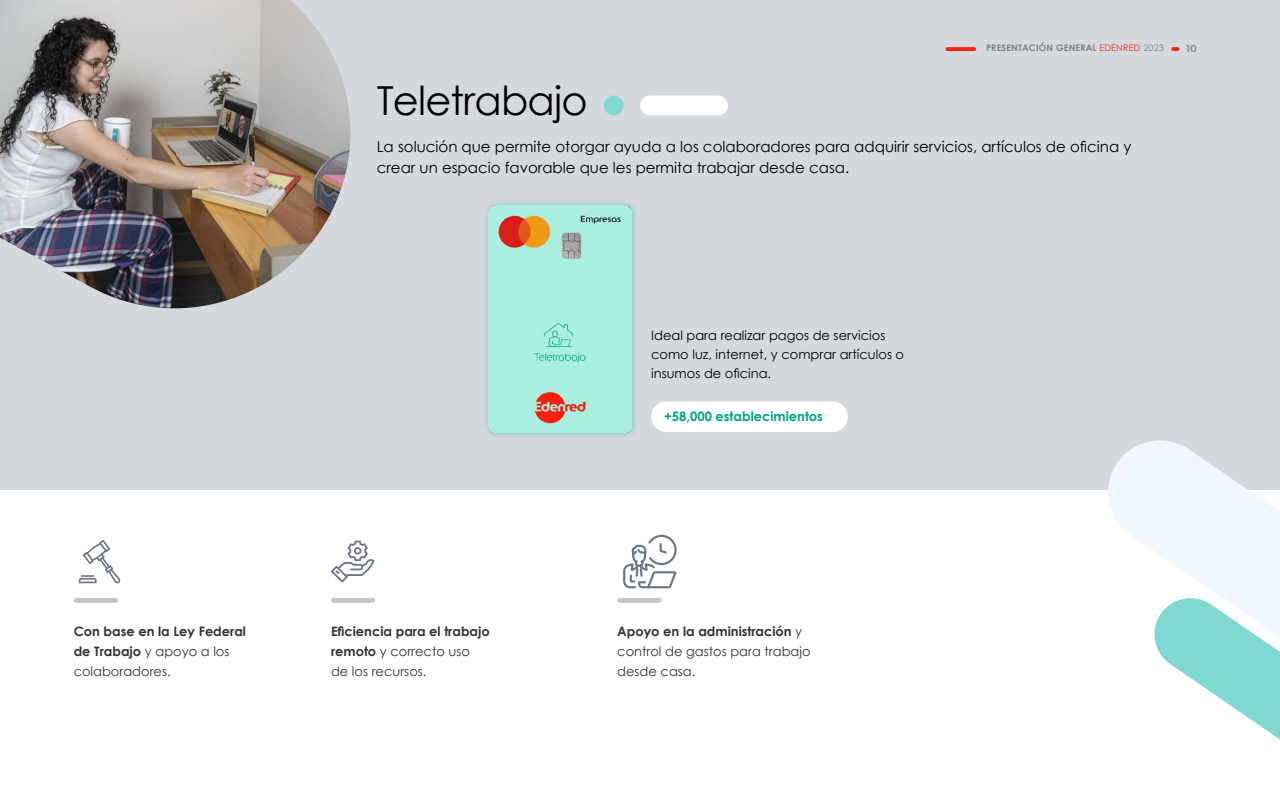
<style>
.page{position:relative;width:1280px;height:800px;background:#fff}
.page>*{position:absolute;margin:0;border:0;box-sizing:border-box;transform-origin:0 0}
.t1{font:40px "Century Gothic";letter-spacing:-.02em;color:#000}
.t2{font:15px/21px "Century Gothic";color:#000}
.t3{font:700 13px/20px "Century Gothic";color:#333}
.t4{font:13px/19px "Century Gothic";color:#000}
.t5{font:13px/20px "Century Gothic";color:#333}
.t6{font:700 13px "Century Gothic";color:#00a185}
.t7{font:600 10px "Montserrat";color:#808080}
.t8{font:700 9px "Century Gothic";letter-spacing:.02em;color:#808080}
.s1{font-weight:400;color:#f72717}
.s2{font-weight:400}
.s3{font-weight:700}
</style>
<div class="page">
<div style="left:0;top:0;width:1280px;height:489px;background:#d5d8dd"></div>
<svg style="left:948px;top:47px;width:26px;height:4px"></svg>
<svg style="left:1173px;top:47px;width:4px;height:4px"></svg>
<div style="left:76px;top:598px;width:40px;height:5px;background:#c6c6c6"></div>
<div style="left:334px;top:598px;width:39px;height:5px;background:#c6c6c6"></div>
<div style="left:620px;top:598px;width:39px;height:5px;background:#c6c6c6"></div>
<div style="left:651px;top:401px;width:197px;height:31px;background:#fff;border-radius:15px"></div>
<img style="left:0;top:0;width:351px;height:309px">
<div style="left:640px;top:96px;width:88px;height:19px;background:#fff;border-radius:10px"></div>
<div style="left:604px;top:96px;width:20px;height:19px;background:#81d8d0;border-radius:50%"></div>
<svg style="left:1101px;top:440px;width:179px;height:153px;fill:#f1f7ff"></svg>
<svg style="left:1154px;top:593px;width:126px;height:147px"></svg>
<svg style="left:79px;top:540px;width:41px;height:43px"></svg>
<svg style="left:331px;top:541px;width:44px;height:41px"></svg>
<svg style="left:623px;top:534px;width:54px;height:55px"></svg>
<div style="left:482px;top:199px;width:157px;height:241px;background:#51baad;opacity:.75"></div>
<img style="left:489px;top:206px;width:142px;height:226px">
<h1 class="t1" style="left:377px;top:73px;width:212px">Teletrabajo</h1>
<p class="t8" style="left:986px;top:41px;width:179px">PRESENTACIÓN GENERAL <span class="s1">EDENRED</span> <span class="s2">2023</span></p>
<p class="t7" style="left:1186px;top:41px;width:12px">10</p>
<p class="t2" style="left:377px;top:136px;width:756px">La solución que permite otorgar ayuda a los colaboradores para adquirir servicios, artículos de oficina y crear un espacio favorable que les permita trabajar desde casa.</p>
<p class="t4" style="left:651px;top:325px;width:255px">Ideal para realizar pagos de servicios como luz, internet, y comprar artículos o insumos de oficina.</p>
<p class="t6" style="left:664px;top:406px;width:160px">+58,000 establecimientos</p>
<p class="t3" style="left:74px;top:621px;width:174px">Con base en la Ley Federal de Trabajo <span class="s2">y apoyo a los colaboradores.</span></p>
<p class="t3" style="left:331px;top:621px;width:160px">Eficiencia para el trabajo remoto <span class="s2">y correcto uso de los recursos.</span></p>
<p class="t5" style="left:617px;top:621px;width:195px"><span class="s3">Apoyo en la administración</span> y control de gastos para trabajo desde casa.</p>
</div>
